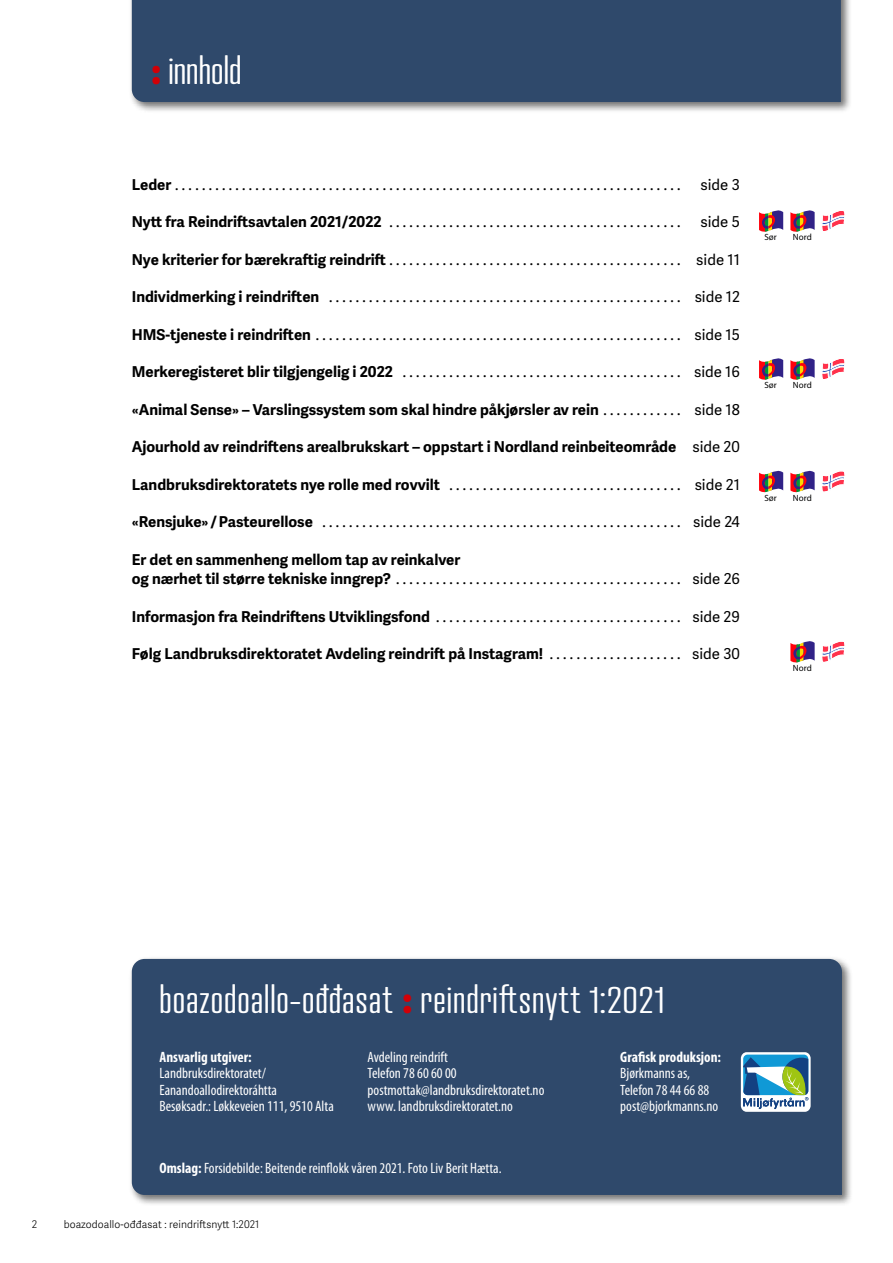
<style>
.page{position:relative;width:893px;height:1263px;background:#fff}
.page>*{position:absolute;margin:0;border:0;box-sizing:border-box;transform-origin:0 0}
.t1{font:300 36px "Atrament";letter-spacing:.005em;color:#fff;scale:1.2 1}
.t2{font:300 36px "Atrament";letter-spacing:-.015em;color:#fff;scale:1.2 1}
.t3{font:15px "Adelle Sans";color:#000}
.t4{font:700 15px/19.5px "Adelle Sans";color:#000}
.t5{font:condensed 15px/16.5px "Myriad Pro";color:#fff}
.t6{font:700 condensed 15px "Myriad Pro";color:#fff}
.t7{font:300 10.5px "Adelle Sans";letter-spacing:.01em;color:#000}
.t8{font:9px "Myriad Pro";color:#000}
.s1{font-family:"Myriad Pro";font-weight:900;color:#d10007}
.s2{font-weight:700}
.s3{font-weight:400}
.s4{font-family:"Myriad Pro";font-weight:900;font-size:36.75px;color:#d10007}
</style>
<div class="page">
<div style="left:128px;top:0;width:724px;height:113px;background:#000;opacity:.55"></div>
<div style="left:132px;top:0;width:709px;height:102px;background:#2f496b"></div>
<div style="left:128px;top:955px;width:725px;height:251px;background:#000;opacity:.55"></div>
<div style="left:132px;top:959px;width:710px;height:236px;background:#2f496b"></div>
<div style="left:741px;top:1052px;width:70px;height:60px;background:#fff;border-radius:6px"></div>
<svg style="left:743px;top:1054px;width:65px;height:55px"></svg>
<svg style="left:790px;top:210px;width:55px;height:22px"></svg>
<svg style="left:759px;top:210px;width:24px;height:22px"></svg>
<svg style="left:790px;top:358px;width:55px;height:22px"></svg>
<svg style="left:759px;top:358px;width:24px;height:22px"></svg>
<svg style="left:790px;top:471px;width:55px;height:22px"></svg>
<svg style="left:759px;top:471px;width:24px;height:21px"></svg>
<svg style="left:790px;top:641px;width:55px;height:22px"></svg>
<h1 class="t2" style="left:151px;top:50px;width:77px"><span class="s1">:</span> innhold</h1>
<p class="t3" style="left:132px;top:176px;width:550px"><span class="s2">Leder</span> . . . . . . . . . . . . . . . . . . . . . . . . . . . . . . . . . . . . . . . . . . . . . . . . . . . . . . . . . . . . . . . . . . . . . . . . . . . .</p>
<p class="t3" style="left:701px;top:176px;width:41px">side 3</p>
<p class="t3" style="left:132px;top:213px;width:550px"><span class="s2">Nytt fra Reindriftsavtalen 2021/2022</span> . . . . . . . . . . . . . . . . . . . . . . . . . . . . . . . . . . . . . . . . . . . .</p>
<p class="t3" style="left:701px;top:213px;width:41px">side 5</p>
<p class="t3" style="left:132px;top:251px;width:610px"><span class="s2">Nye kriterier for bærekraftig reindrift</span> . . . . . . . . . . . . . . . . . . . . . . . . . . . . . . . . . . . . . . . . . . . . side 11</p>
<p class="t3" style="left:132px;top:288px;width:610px"><span class="s2">Individmerking i reindriften</span> . . . . . . . . . . . . . . . . . . . . . . . . . . . . . . . . . . . . . . . . . . . . . . . . . . . . . side 12</p>
<p class="t3" style="left:132px;top:326px;width:610px"><span class="s2">HMS-tjeneste i reindriften</span> . . . . . . . . . . . . . . . . . . . . . . . . . . . . . . . . . . . . . . . . . . . . . . . . . . . . . . . side 15</p>
<p class="t3" style="left:132px;top:363px;width:610px"><span class="s2">Merkeregisteret blir tilgjengelig i 2022</span> . . . . . . . . . . . . . . . . . . . . . . . . . . . . . . . . . . . . . . . . . . side 16</p>
<p class="t4" style="left:132px;top:400px;width:610px">«Animal Sense» – Varslingssystem som skal hindre påkjørsler av rein <span class="s3">. . . . . . . . . . . . side 18</span></p>
<p class="t4" style="left:132px;top:438px;width:610px">Ajourhold av reindriftens arealbrukskart – oppstart i Nordland reinbeiteområde <span class="s3">side 20</span></p>
<p class="t3" style="left:132px;top:476px;width:610px"><span class="s2">Landbruksdirektoratets nye rolle med rovvilt</span> . . . . . . . . . . . . . . . . . . . . . . . . . . . . . . . . . . . side 21</p>
<p class="t3" style="left:132px;top:513px;width:610px"><span class="s2">«Rensjuke» / Pasteurellose</span> . . . . . . . . . . . . . . . . . . . . . . . . . . . . . . . . . . . . . . . . . . . . . . . . . . . . . . side 24</p>
<p class="t4" style="left:132px;top:550px;width:610px">Er det en sammenheng mellom tap av reinkalver<br>og nærhet til større tekniske inngrep? <span class="s3">. . . . . . . . . . . . . . . . . . . . . . . . . . . . . . . . . . . . . . . . . . . side 26</span></p>
<p class="t3" style="left:132px;top:608px;width:610px"><span class="s2">Informasjon fra Reindriftens Utviklingsfond</span> . . . . . . . . . . . . . . . . . . . . . . . . . . . . . . . . . . . . . side 29</p>
<p class="t4" style="left:132px;top:645px;width:610px">Følg Landbruksdirektoratet Avdeling reindrift på Instagram! <span class="s3">. . . . . . . . . . . . . . . . . . . . side 30</span></p>
<p class="t8" style="left:764px;top:232px;width:14px">Sør</p>
<p class="t8" style="left:793px;top:232px;width:20px">Nord</p>
<p class="t8" style="left:764px;top:379px;width:14px">Sør</p>
<p class="t8" style="left:793px;top:379px;width:20px">Nord</p>
<p class="t8" style="left:764px;top:492px;width:14px">Sør</p>
<p class="t8" style="left:793px;top:492px;width:20px">Nord</p>
<p class="t8" style="left:793px;top:662px;width:20px">Nord</p>
<h1 class="t1" style="left:159px;top:979px;width:422px">boazodoallo-ođđasat <span class="s4">:</span> reindriftsnytt 1:2021</h1>
<p class="t6" style="left:159px;top:1047px;width:94px">Ansvarlig utgiver:</p>
<p class="t5" style="left:159px;top:1065px;width:176px">Landbruksdirektoratet/<br>Eanandoallodirektoráhtta<br>Besøksadr.: Løkkeveien 111, 9510 Alta</p>
<p class="t5" style="left:368px;top:1048px;width:178px">Avdeling reindrift<br>Telefon 78 60 60 00 postmottak@landbruksdirektoratet.no www. landbruksdirektoratet.no</p>
<p class="t6" style="left:620px;top:1047px;width:102px">Grafisk produksjon:</p>
<p class="t5" style="left:620px;top:1065px;width:100px">Bjørkmanns as,<br>Telefon 78 44 66 88 post@bjorkmanns.no</p>
<p class="t5" style="left:159px;top:1159px;width:344px"><span class="s2">Omslag:</span> Forsidebilde: Beitende reinflokk våren 2021. Foto Liv Berit Hætta.</p>
<p class="t7" style="left:32px;top:1218px;width:7px">2</p>
<p class="t7" style="left:64px;top:1218px;width:197px">boazodoallo-ođđasat : reindriftsnytt 1:2021</p>
</div>
